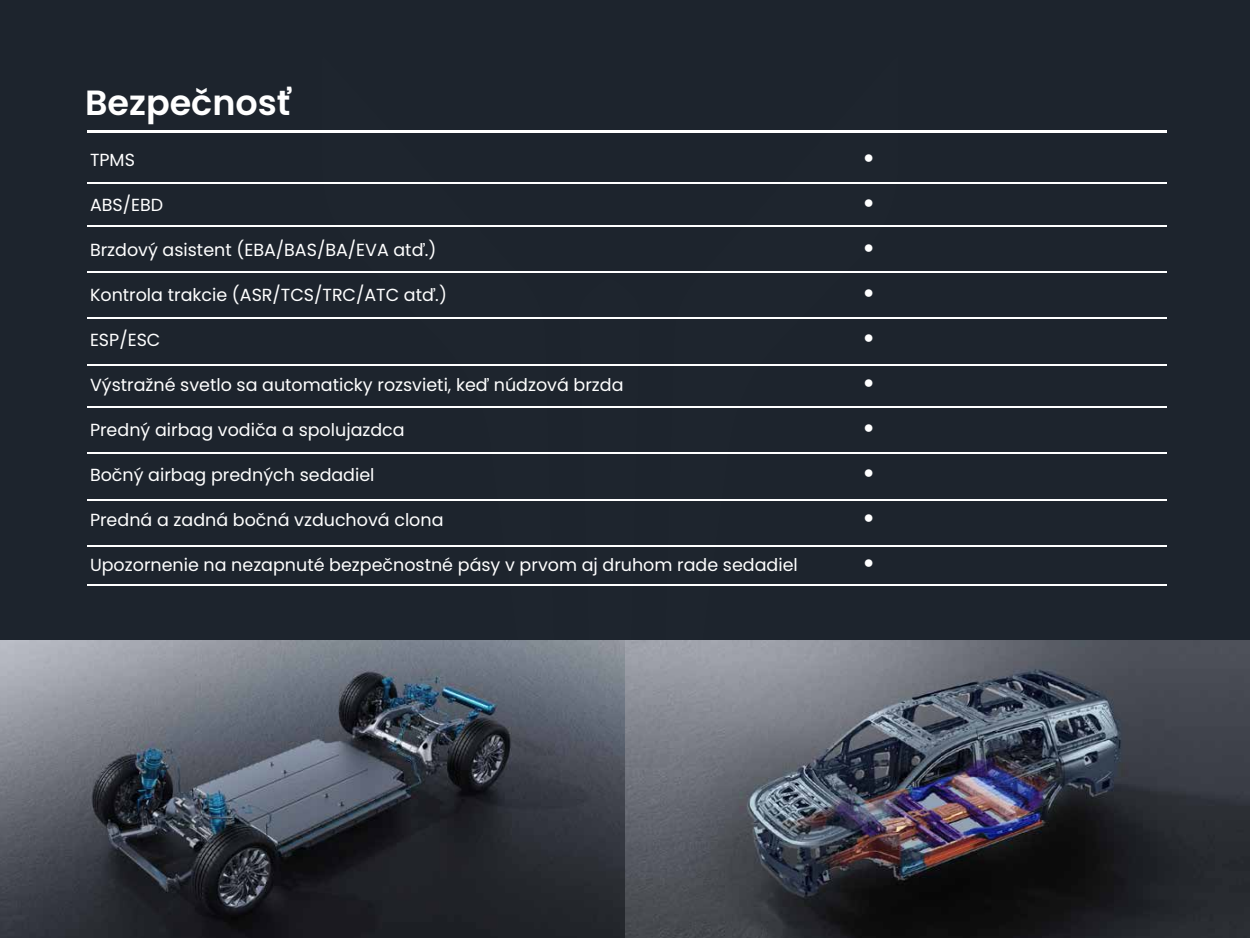
<style>
.page{position:relative;width:1250px;height:938px;background:#1d242d}
.page>*{position:absolute;margin:0;border:0;box-sizing:border-box;transform-origin:0 0}
.t1{font:600 35px "Poppins";color:#fff}
.t2{font:17.5px "Poppins";color:#fff}
.t3{font:17.5px "Arial";color:#fff}
</style>
<div class="page">
<svg style="left:662px;top:132px;width:237px;height:454px"></svg>
<svg style="left:321px;top:132px;width:236px;height:454px"></svg>
<svg style="left:579px;top:317px;width:69px;height:269px"></svg>
<hr style="left:87px;top:130px;width:1080px;height:2px;background:#fff">
<hr style="left:87px;top:182px;width:1080px;height:2px;background:#fff">
<hr style="left:87px;top:225px;width:1080px;height:1px;background:#fff">
<hr style="left:87px;top:271px;width:1080px;height:1px;background:#fff">
<hr style="left:87px;top:318px;width:1080px;height:1px;background:#fff">
<hr style="left:87px;top:364px;width:1080px;height:1px;background:#fff">
<hr style="left:87px;top:406px;width:1080px;height:2px;background:#fff">
<hr style="left:87px;top:452px;width:1080px;height:2px;background:#fff">
<hr style="left:87px;top:499px;width:1080px;height:1px;background:#fff">
<hr style="left:87px;top:545px;width:1080px;height:1px;background:#fff">
<hr style="left:88px;top:584px;width:1080px;height:1px;background:#fff">
<img style="left:0;top:640px;width:1250px;height:298px">
<h1 class="t1" style="left:85px;top:82px;width:207px">Bezpečnosť</h1>
<p class="t2" style="left:90px;top:150px;width:46px">TPMS</p>
<p class="t2" style="left:90px;top:195px;width:75px">ABS/EBD</p>
<p class="t2" style="left:90px;top:240px;width:348px">Brzdový asistent (EBA/BAS/BA/EVA atď.)</p>
<p class="t2" style="left:90px;top:285px;width:358px">Kontrola trakcie (ASR/TCS/TRC/ATC atď.)</p>
<p class="t2" style="left:90px;top:330px;width:72px">ESP/ESC</p>
<p class="t2" style="left:90px;top:375px;width:535px">Výstražné svetlo sa automaticky rozsvieti, keď núdzová brzda</p>
<p class="t2" style="left:90px;top:420px;width:316px">Predný airbag vodiča a spolujazdca</p>
<p class="t2" style="left:90px;top:465px;width:286px">Bočný airbag predných sedadiel</p>
<p class="t2" style="left:90px;top:510px;width:355px">Predná a zadná bočná vzduchová clona</p>
<p class="t2" style="left:90px;top:555px;width:709px">Upozornenie na nezapnuté bezpečnostné pásy v prvom aj druhom rade sedadiel</p>
<h1 class="t1" style="left:92px;top:89px;width:260px">Asistenti jazdy</h1>
<p class="t3" style="left:863px;top:144px;width:12px">●</p>
<p class="t3" style="left:863px;top:189px;width:12px">●</p>
<p class="t3" style="left:863px;top:234px;width:12px">●</p>
<p class="t3" style="left:863px;top:279px;width:12px">●</p>
<p class="t3" style="left:863px;top:324px;width:12px">●</p>
<p class="t3" style="left:863px;top:369px;width:12px">●</p>
<p class="t3" style="left:863px;top:414px;width:12px">●</p>
<p class="t3" style="left:863px;top:459px;width:12px">●</p>
<p class="t3" style="left:863px;top:504px;width:12px">●</p>
<p class="t3" style="left:863px;top:549px;width:12px">●</p>
</div>
